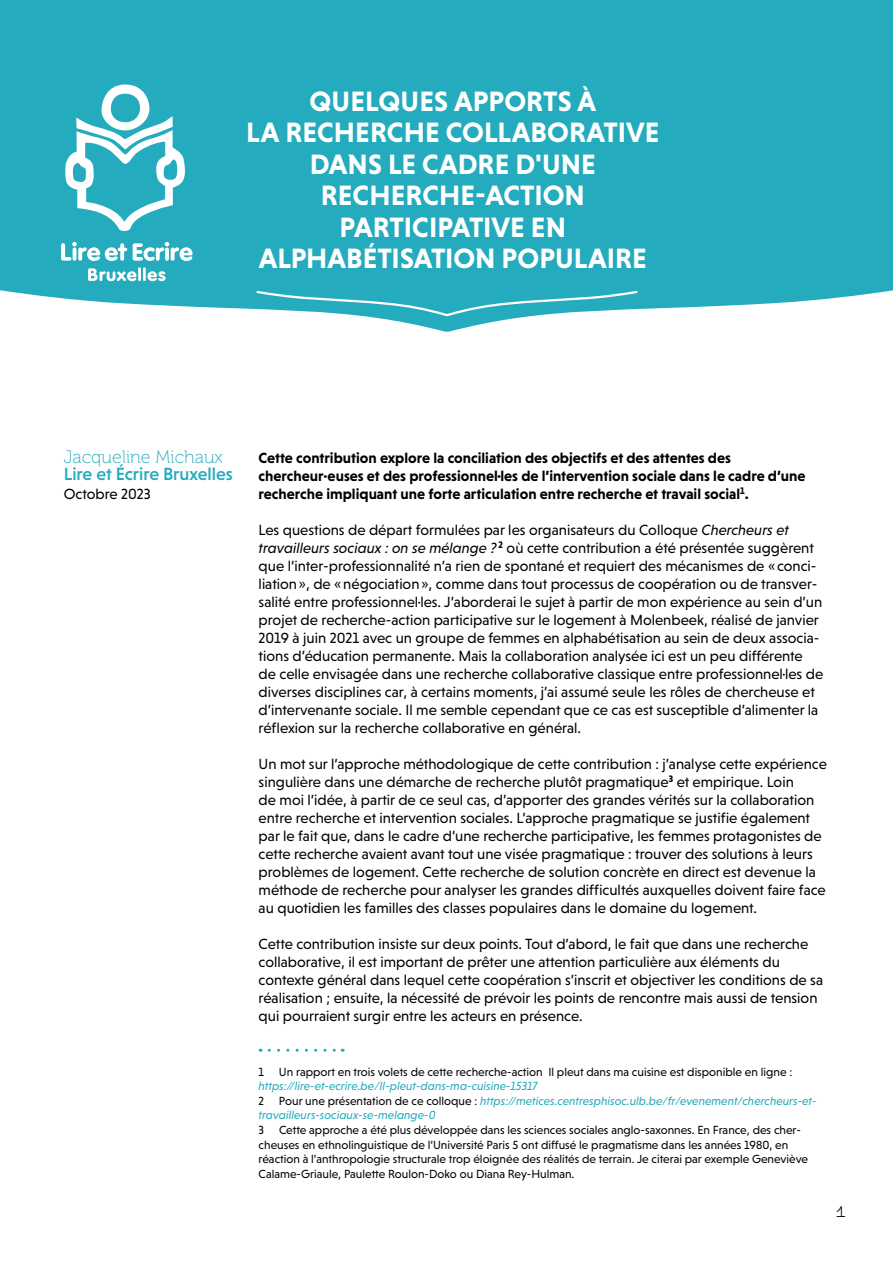
<style>
.page{position:relative;width:893px;height:1263px;background:#fff}
.page>*{position:absolute;margin:0;border:0;box-sizing:border-box;transform-origin:0 0}
.t1{font:700 28.5px/31.5px "Niveau Grotesk";color:#fff;text-align:center}
.t2{font:500 18px "Niveau Grotesk";color:#25abbe}
.t3{font:18px "Museo 100";color:#25abbe}
.t4{font:18px "Compagnon";color:#000}
.t5{font:15px/18px "Niveau Grotesk";color:#000}
.t6{font:700 15px/18px "Niveau Grotesk";color:#000}
.t7{font:12px/14.4px "Niveau Grotesk";color:#000}
.t8{font:italic 12px/14.7px "Niveau Grotesk";color:#25abbe}
.s1{font-style:italic}
.s2{font-style:normal;color:#000}
</style>
<div class="page">
<svg style="left:0;top:0;width:893px;height:332px;fill:#25abbe"></svg>
<svg style="left:255px;top:289px;width:384px;height:28px"></svg>
<svg style="left:65px;top:84px;width:120px;height:148px"></svg>
<svg style="left:61px;top:242px;width:66px;height:19px"></svg>
<svg style="left:133px;top:242px;width:60px;height:19px"></svg>
<svg style="left:88px;top:268px;width:48px;height:13px"></svg>
<hr style="left:138px;top:267px;width:3px;height:14px;background:#fff">
<hr style="left:143px;top:267px;width:3px;height:14px;background:#fff">
<svg style="left:147px;top:271px;width:19px;height:10px"></svg>
<svg style="left:269px;top:1049px;width:74px;height:3px"></svg>
<h1 class="t1" style="left:246px;top:85px;width:415px">QUELQUES APPORTS À<br>LA RECHERCHE COLLABORATIVE<br>DANS LE CADRE D'UNE<br>RECHERCHE-ACTION<br>PARTICIPATIVE EN<br>ALPHABÉTISATION POPULAIRE</h1>
<p class="t3" style="left:64px;top:447px;width:161px">Jacqueline Michaux</p>
<p class="t2" style="left:64px;top:463px;width:171px">Lire et Écrire Bruxelles</p>
<p class="t5" style="left:64px;top:485px;width:89px">Octobre 2023</p>
<p class="t6" style="left:259px;top:449px;width:548px">Cette contribution explore la conciliation des objectifs et des attentes des chercheur·euses et des professionnel·les de l’intervention sociale dans le cadre d’une recherche impliquant une forte articulation entre recherche et travail social<sup>1</sup>.</p>
<p class="t5" style="left:259px;top:521px;width:566px">Les questions de départ formulées par les organisateurs du Colloque <span class="s1">Chercheurs et travailleurs sociaux : on se mélange ?</span> <sup>2</sup> où cette contribution a été présentée suggèrent que l’inter-professionnalité n’a rien de spontané et requiert des mécanismes de « conci&shy;liation», de «négociation», comme dans tout processus de coopération ou de transver&shy;salité entre professionnel·les. J’aborderai le sujet à partir de mon expérience au sein d’un projet de recherche-action participative sur le logement à Molenbeek, réalisé de janvier 2019 à juin 2021 avec un groupe de femmes en alphabétisation au sein de deux associa&shy;tions d’éducation permanente. Mais la collaboration analysée ici est un peu différente de celle envisagée dans une recherche collaborative classique entre professionnel·les de diverses disciplines car, à certains moments, j’ai assumé seule les rôles de chercheuse et d’intervenante sociale. Il me semble cependant que ce cas est susceptible d’alimenter la réflexion sur la recherche collaborative en général.</p>
<p class="t5" style="left:259px;top:755px;width:570px">Un mot sur l’approche méthodologique de cette contribution : j’analyse cette expérience singulière dans une démarche de recherche plutôt pragmatique<sup>3</sup> et empirique. Loin<br>de moi l’idée, à partir de ce seul cas, d’apporter des grandes vérités sur la collaboration entre recherche et intervention sociales. L’approche pragmatique se justifie également par le fait que, dans le cadre d’une recherche participative, les femmes protagonistes de cette recherche avaient avant tout une visée pragmatique : trouver des solutions à leurs problèmes de logement. Cette recherche de solution concrète en direct est devenue la méthode de recherche pour analyser les grandes difficultés auxquelles doivent faire face au quotidien les familles des classes populaires dans le domaine du logement.</p>
<p class="t5" style="left:259px;top:935px;width:566px">Cette contribution insiste sur deux points. Tout d’abord, le fait que dans une recherche collaborative, il est important de prêter une attention particulière aux éléments du contexte général dans lequel cette coopération s’inscrit et objectiver les conditions de sa réalisation ; ensuite, la nécessité de prévoir les points de rencontre mais aussi de tension qui pourraient surgir entre les acteurs en présence.</p>
<p class="t7" style="left:259px;top:1064px;width:535px">1 Un rapport en trois volets de cette recherche-action Il pleut dans ma cuisine est disponible en ligne :</p>
<p class="t8" style="left:259px;top:1079px;width:559px">https://lire-et-ecrire.be/Il-pleut-dans-ma-cuisine-15317<br><span class="s2">2 Pour une présentation de ce colloque :</span> https://metices.centresphisoc.ulb.be/fr/evenement/chercheurs-et&shy;travailleurs-sociaux-se-melange-0</p>
<p class="t7" style="left:259px;top:1123px;width:551px">3 Cette approche a été plus développée dans les sciences sociales anglo-saxonnes. En France, des cher&shy;cheuses en ethnolinguistique de l’Université Paris 5 ont diffusé le pragmatisme dans les années 1980, en réaction à l’anthropologie structurale trop éloignée des réalités de terrain. Je citerai par exemple Geneviève Calame-Griaule, Paulette Roulon-Doko ou Diana Rey-Hulman.</p>
<p class="t4" style="left:835px;top:1203px;width:12px">1</p>
</div>
